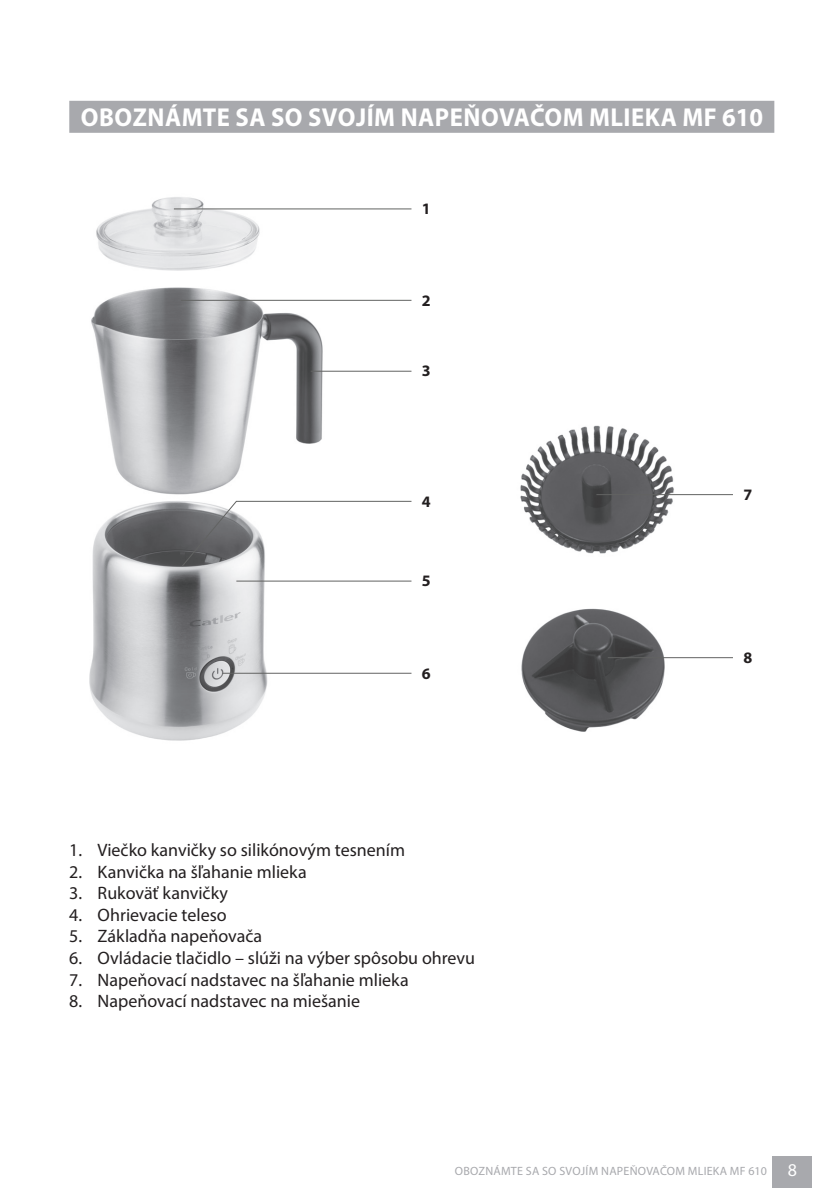
<style>
.page{position:relative;width:840px;height:1188px;background:#fff}
.page>*{position:absolute;margin:0;border:0;box-sizing:border-box;transform-origin:0 0}
.t1{font:700 26px "Myriad Pro";letter-spacing:.02em;color:#fff;scale:.95 1}
.t2{font:18px "Myriad Pro";color:#231f20}
.t3{font:700 16px "Myriad Pro";color:#231f20}
.t4{font:12px "Myriad Pro";letter-spacing:.02em;color:#a8a9ad}
.s1{font-size:18px;color:#fff}
</style>
<div class="page">
<div style="left:772px;top:1156px;width:40px;height:32px;background:#a8a9ad"></div>
<div style="left:69px;top:101px;width:705px;height:32px;background:#a8a9ad"></div>
<img style="left:89px;top:197px;width:250px;height:544px">
<img style="left:521px;top:608px;width:154px;height:124px">
<img style="left:520px;top:425px;width:158px;height:129px">
<hr style="left:174px;top:208px;width:237px;height:1px;background:#626362">
<hr style="left:181px;top:300px;width:230px;height:1px;background:#626362">
<hr style="left:311px;top:371px;width:100px;height:1px;background:#626362">
<svg style="left:181px;top:500px;width:231px;height:67px"></svg>
<hr style="left:236px;top:580px;width:175px;height:1px;background:#626362">
<hr style="left:222px;top:673px;width:189px;height:1px;background:#626362">
<hr style="left:596px;top:494px;width:137px;height:1px;background:#626362">
<hr style="left:608px;top:657px;width:125px;height:1px;background:#626362">
<h1 class="t1" style="left:81px;top:101px;width:720px">OBOZNÁMTE SA SO SVOJÍM NAPEŇOVAČOM MLIEKA MF 610</h1>
<p class="t3" style="left:422px;top:198px;width:10px">1</p>
<p class="t3" style="left:422px;top:290px;width:10px">2</p>
<p class="t3" style="left:422px;top:361px;width:10px">3</p>
<p class="t3" style="left:422px;top:491px;width:10px">4</p>
<p class="t3" style="left:422px;top:570px;width:10px">5</p>
<p class="t3" style="left:422px;top:662px;width:10px">6</p>
<p class="t2" style="left:69px;top:838px;width:337px">1. Viečko kanvičky so silikónovým tesnením</p>
<p class="t2" style="left:69px;top:860px;width:239px">2. Kanvička na šľahanie mlieka</p>
<p class="t2" style="left:69px;top:882px;width:160px">3. Rukoväť kanvičky</p>
<p class="t2" style="left:69px;top:903px;width:159px">4. Ohrievacie teleso</p>
<p class="t2" style="left:69px;top:925px;width:194px">5. Základňa napeňovača</p>
<p class="t2" style="left:69px;top:946px;width:407px">6. Ovládacie tlačidlo – slúži na výber spôsobu ohrevu</p>
<p class="t2" style="left:69px;top:968px;width:341px">7. Napeňovací nadstavec na šľahanie mlieka</p>
<p class="t2" style="left:69px;top:990px;width:292px">8. Napeňovací nadstavec na miešanie</p>
<p class="t3" style="left:743px;top:484px;width:10px">7</p>
<p class="t3" style="left:743px;top:647px;width:10px">8</p>
<p class="t4" style="left:455px;top:1164px;width:343px">OBOZNÁMTE SA SO SVOJÍM NAPEŇOVAČOM MLIEKA MF 610 <span class="s1">8</span></p>
</div>
